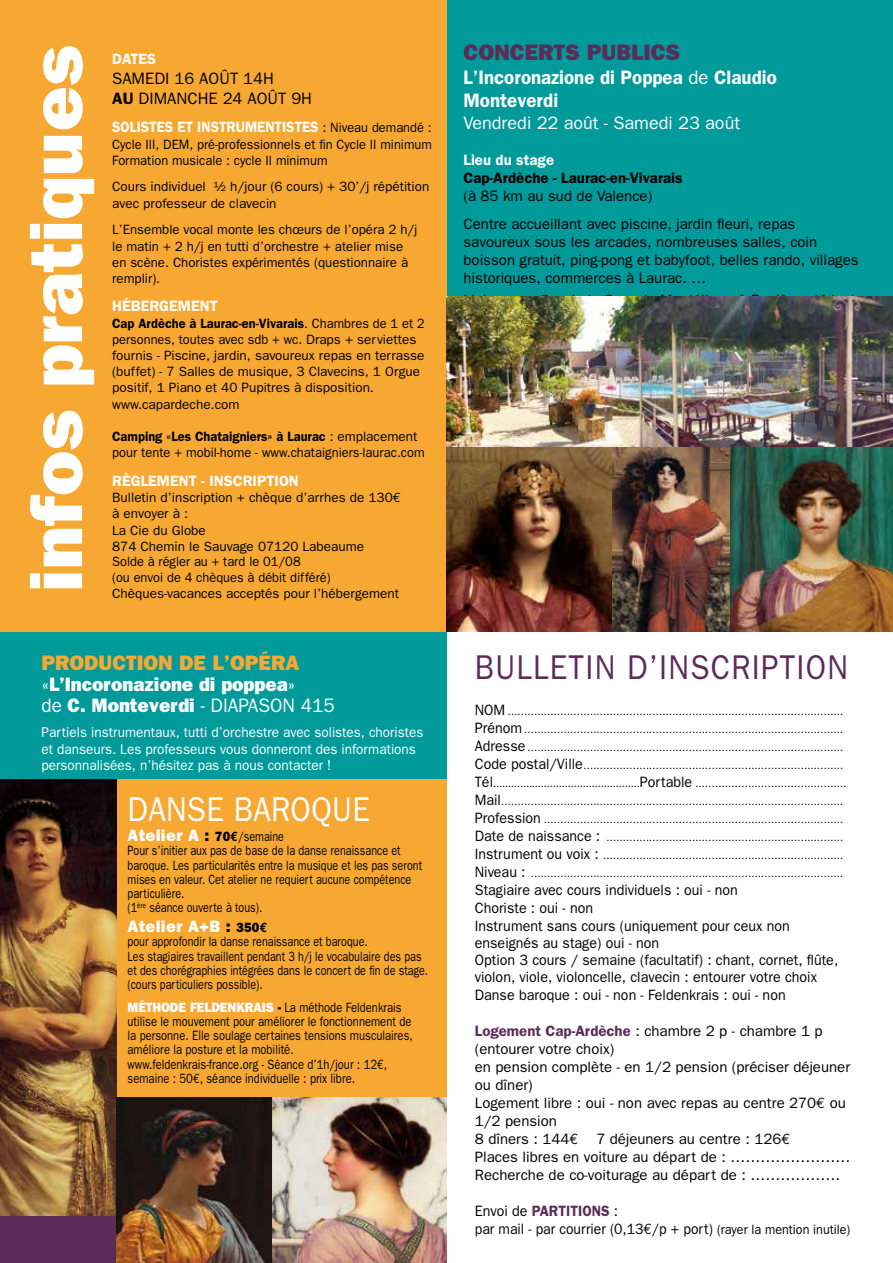
<style>
.page{position:relative;width:893px;height:1263px;background:#fff}
.page>*{position:absolute;margin:0;border:0;box-sizing:border-box;transform-origin:0 0}
.t1{font:800 75px "Franklin Gothic";color:#fff}
.t2{font:34.5px "Franklin Gothic";letter-spacing:.04em;color:#5c2c59;scale:.9 1}
.t3{font:34.5px "Franklin Gothic";letter-spacing:.01em;color:#fff;scale:.9 1}
.t4{font:800 22.5px "Franklin Gothic";color:#5c2c59}
.t5{font:800 21px "Franklin Gothic";color:#f7a833}
.t6{font:800 19.5px/21px "Franklin Gothic";color:#fff}
.t7{font:600 19.5px/23.4px "Franklin Gothic";color:#fff;scale:.96 1}
.t8{font:18px "Franklin Gothic";color:#fff}
.t9{font:800 16.5px "Franklin Gothic";letter-spacing:.015em;color:#fff}
.t10{font:16.5px/19.8px "Franklin Gothic";color:#000}
.t11{font:15px/18px "Franklin Gothic";color:#000}
.t12{font:15px/17.5px "Franklin Gothic";color:#000;scale:.95 1}
.t13{font:600 15px "Franklin Gothic";color:#fff}
.t14{font:600 15px "Franklin Gothic";color:#fff;scale:.93 1}
.t15{font:600 15px "Franklin Gothic";color:#000}
.t16{font:14.25px/16.4px "Franklin Gothic";color:#fff;scale:.95 1}
.t17{font:13.5px/16.2px "Franklin Gothic";color:#000;scale:.95 1}
.t18{font:13.5px/15.9px "Franklin Gothic";color:#000}
.t19{font:13.5px/14.2px "Franklin Gothic";color:#000;scale:.8 1}
.t20{font:13.5px/14.2px "Franklin Gothic";color:#000;scale:.83 1}
.t21{font:10.5px/18px "Franklin Gothic";color:#000;scale:.95 1}
.s1{font-weight:600}
.s2{font-weight:400;font-size:13.5px;color:#000}
.s3{font-family:"Euro Mono"}
.s4{font-weight:400}
.s5{color:#000}
.s6{font-size:13.5px;color:#000}
.s7{font-family:"Euro Mono";font-weight:700;font-size:13.5px;color:#000}
.s8{font-weight:800;color:#fff}
.s9{font-weight:800}
.s10{font-size:15px}
.s11{font-weight:600;color:#5c2c59}
.s12{font-size:13.5px}
</style>
<div class="page">
<div style="left:0;top:631px;width:446px;height:148px;background:#009a9b"></div>
<div style="left:446px;top:0;width:447px;height:631px;background:#009a9b"></div>
<div style="left:0;top:0;width:446px;height:631px;background:#f7a833"></div>
<div style="left:0;top:779px;width:446px;height:484px;background:#f7a833"></div>
<img style="left:446px;top:297px;width:447px;height:334px">
<img style="left:0;top:779px;width:117px;height:437px">
<div style="left:0;top:1216px;width:117px;height:47px;background:#5c2c59"></div>
<img style="left:117px;top:1097px;width:329px;height:166px">
<h1 class="t1" style="left:12px;top:592px;width:547px;rotate:-90deg">infos pratiques</h1>
<h3 class="t13" style="left:112px;top:50px;width:46px">DATES</h3>
<h3 class="t10" style="left:112px;top:68px;width:201px">SAMEDI 16 AOÛT 14H<br><span class="s1">AU</span> DIMANCHE 24 AOÛT 9H</h3>
<h3 class="t14" style="left:112px;top:118px;width:345px">SOLISTES ET INSTRUMENTISTES <span class="s2">: Niveau demandé :</span></h3>
<p class="t17" style="left:112px;top:136px;width:338px">Cycle III, DEM, pré-professionnels et fin Cycle II minimum<br>Formation musicale : cycle II minimum</p>
<p class="t18" style="left:112px;top:178px;width:319px">Cours individuel ½ h/jour (6 cours) + 30’/j répétition avec professeur de clavecin</p>
<p class="t18" style="left:112px;top:221px;width:307px">L’Ensemble vocal monte les chœurs de l’opéra 2 h/j le matin + 2 h/j en tutti d’orchestre + atelier mise en scène. Choristes expérimentés (questionnaire à remplir).</p>
<h3 class="t13" style="left:112px;top:297px;width:107px">HÉBERGEMENT</h3>
<p class="t17" style="left:112px;top:315px;width:330px"><span class="s1">Cap Ardèche à Laurac-en-Vivarais</span>. Chambres de 1 et 2 personnes, toutes avec sdb + wc. Draps + serviettes fournis - Piscine, jardin, savoureux repas en terrasse (buffet) - 7 Salles de musique, 3 Clavecins, 1 Orgue positif, 1 Piano et 40 Pupitres à disposition. www.capardeche.com</p>
<p class="t17" style="left:112px;top:428px;width:330px"><span class="s1">Camping «Les Chataigniers» à Laurac</span> : emplacement pour tente + mobil-home - www.chataigniers-laurac.com</p>
<h3 class="t13" style="left:112px;top:472px;width:188px">RÈGLEMENT - INSCRIPTION</h3>
<p class="t18" style="left:112px;top:489px;width:290px">Bulletin d’inscription + chèque d’arrhes de 130<span class="s3">€ </span>à envoyer à :<br>La Cie du Globe<br>874 Chemin le Sauvage 07120 Labeaume<br>Solde à régler au + tard le 01/08<br>(ou envoi de 4 chèques à débit différé)<br>Chèques-vacances acceptés pour l’hébergement</p>
<h3 class="t5" style="left:41px;top:650px;width:259px">PRODUCTION DE L’OPÉRA</h3>
<h3 class="t6" style="left:41px;top:673px;width:295px"><span class="s4">«</span>L’Incoronazione di poppea<span class="s4">»<br>de</span> C. Monteverdi <span class="s4">- DIAPASON 415</span></h3>
<h3 class="t16" style="left:41px;top:724px;width:404px">Partiels instrumentaux, tutti d’orchestre avec solistes, choristes et danseurs. Les professeurs vous donneront des informations personnalisées, n’hésitez pas à nous contacter !</h3>
<h2 class="t3" style="left:128px;top:790px;width:271px">DANSE BAROQUE</h2>
<h3 class="t9" style="left:128px;top:826px;width:158px">Atelier A <span class="s5">:</span> <span class="s6">70</span><span class="s7">€</span><span class="s2">/semaine</span></h3>
<p class="t19" style="left:128px;top:843px;width:370px">Pour s’initier aux pas de base de la danse renaissance et baroque. Les particularités entre la musique et les pas seront mises en valeur. Cet atelier ne requiert aucune compétence particulière.<br>(1<sup>ère</sup> séance ouverte à tous).</p>
<h3 class="t9" style="left:128px;top:917px;width:141px">Atelier A+B <span class="s5">:</span> <span class="s6">350</span><span class="s7">€</span></h3>
<p class="t19" style="left:128px;top:934px;width:377px">pour approfondir la danse renaissance et baroque.<br>Les stagiaires travaillent pendant 3 h/j le vocabulaire des pas et des chorégraphies intégrées dans le concert de fin de stage. (cours particuliers possible).</p>
<p class="t20" style="left:128px;top:1000px;width:345px"><span class="s8">MÉTHODE FELDENKRAIS</span> <span class="s9">-</span> La méthode Feldenkrais utilise le mouvement pour améliorer le fonctionnement de la personne. Elle soulage certaines tensions musculaires, améliore la posture et la mobilité. www.feldenkrais-france.org - Séance d’1h/jour : 12<span class="s3">€</span>, semaine : 50<span class="s3">€</span>, séance individuelle : prix libre.</p>
<h3 class="t4" style="left:463px;top:39px;width:218px">CONCERTS PUBLICS</h3>
<h3 class="t7" style="left:463px;top:65px;width:328px">L’Incoronazione di Poppea <span class="s4">de</span> Claudio<br>Monteverdi</h3>
<h3 class="t8" style="left:463px;top:112px;width:278px">Vendredi 22 août - Samedi 23 août</h3>
<h3 class="t13" style="left:463px;top:151px;width:92px">Lieu du stage</h3>
<h3 class="t15" style="left:463px;top:169px;width:221px">Cap-Ardèche - Laurac-en-Vivarais</h3>
<h3 class="t11" style="left:463px;top:181px;width:333px;line-height:28.5px">(à 85 km au sud de Valence)<br>Centre accueillant avec piscine, jardin fleuri, repas</h3>
<h3 class="t11" style="left:463px;top:233px;width:397px">savoureux sous les arcades, nombreuses salles, coin boisson gratuit, ping-pong et babyfoot, belles rando, villages historiques, commerces à Laurac. …</h3>
<h2 class="t2" style="left:475px;top:648px;width:416px">BULLETIN D’INSCRIPTION</h2>
<p class="t21" style="left:475px;top:702px;width:393px"><span class="s10">NOM</span> ......................................................................................................<br><span class="s10">Prénom</span> .................................................................................................<br><span class="s10">Adresse</span> ................................................................................................<br><span class="s10">Code postal/Ville</span>...............................................................................<br><span class="s10">Tél</span>.................................................<span class="s10">Portable</span> ..............................................<br><span class="s10">Mail</span>........................................................................................................<br><span class="s10">Profession</span> ...........................................................................................<br><span class="s10">Date de naissance :</span> ........................................................................<br><span class="s10">Instrument ou voix :</span> .........................................................................<br><span class="s10">Niveau :</span> ...............................................................................................</p>
<p class="t12" style="left:475px;top:881px;width:384px">Stagiaire avec cours individuels : oui - non<br>Choriste : oui - non<br>Instrument sans cours (uniquement pour ceux non enseignés au stage) oui - non<br>Option 3 cours / semaine (facultatif) : chant, cornet, flûte, violon, viole, violoncelle, clavecin : entourer votre choix Danse baroque : oui - non - Feldenkrais : oui - non</p>
<p class="t11" style="left:475px;top:1022px;width:377px"><span class="s11">Logement Cap-Ardèche</span> : chambre 2 p - chambre 1 p (entourer votre choix)<br>en pension complète - en 1/2 pension (préciser déjeuner ou dîner)<br>Logement libre : oui - non avec repas au centre 270<span class="s3">€</span> ou 1/2 pension<br>8 dîners : 144<span class="s3">€</span> 7 déjeuners au centre : 126<span class="s3">€<br></span>Places libres en voiture au départ de : …………………… Recherche de co-voiturage au départ de : ………………</p>
<h3 class="t12" style="left:475px;top:1202px;width:397px;line-height:18px">Envoi de <span class="s11">PARTITIONS</span> :<br>par mail - par courrier (0,13<span class="s3">€</span>/p + port) <span class="s12">(rayer la mention inutile)</span></h3>
</div>
